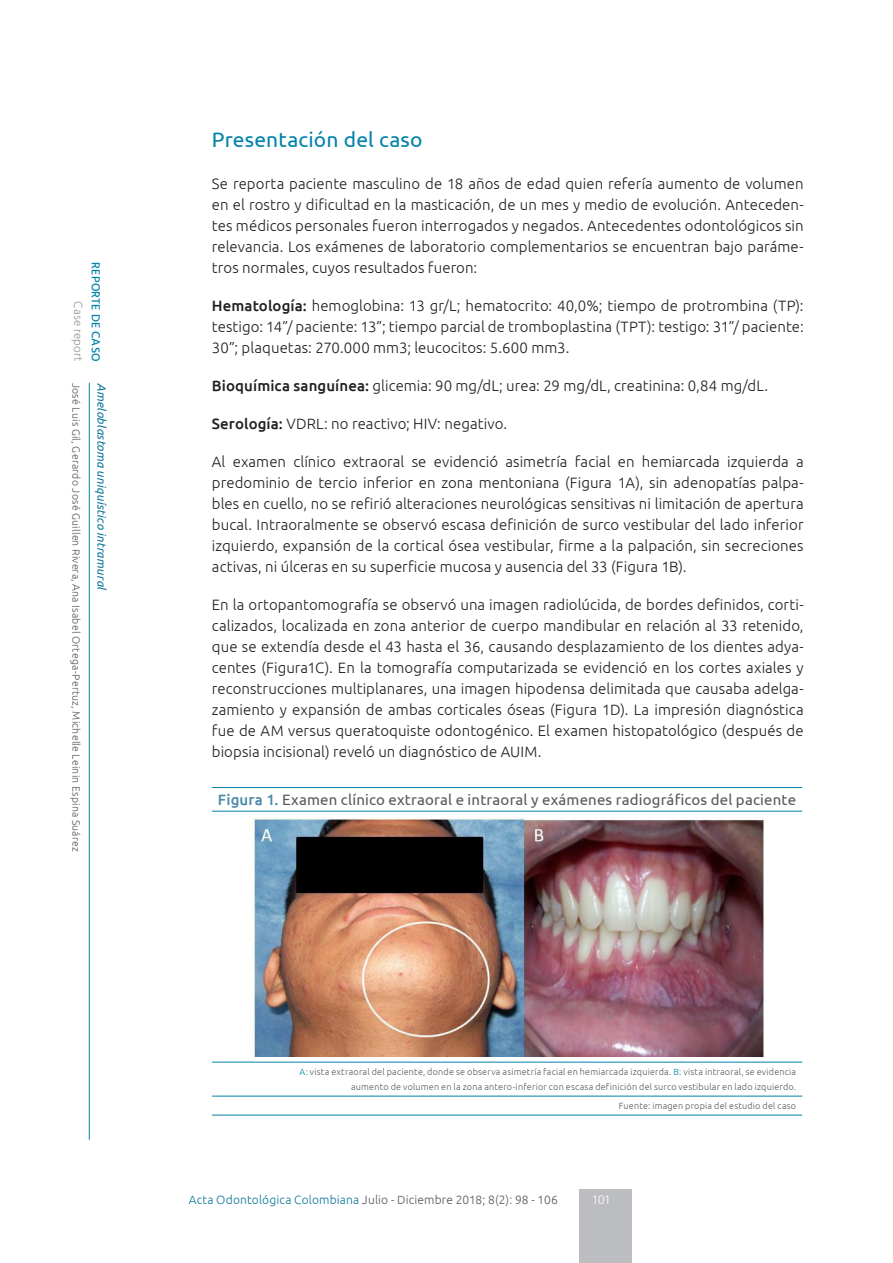
<style>
.page{position:relative;width:893px;height:1263px;background:#fff}
.page>*{position:absolute;margin:0;border:0;box-sizing:border-box;transform-origin:0 0}
.subtít-1{font:21px "Ubuntu";letter-spacing:.01em;color:#0083a9}
.txt-base{font:300 15px/21px "Ubuntu";letter-spacing:.005em;color:#231f20;text-align:justify}
.tab-título{font:15px "Ubuntu";letter-spacing:.01em;color:#57585a}
.t1{font:300 13.5px "Rotis Semi Sans Std";color:#fff}
.t2{font:300 12px "Ubuntu";letter-spacing:.015em;color:#57585a}
.t3{font:italic 12px "Ubuntu";letter-spacing:.005em;color:#0d7799}
.t4{font:500 12px "Hind";letter-spacing:.015em;color:#0083a9}
.t5{font:300 12px "Hind";letter-spacing:.015em;color:#939598}
.t6{font:300 10.5px "Ubuntu";letter-spacing:.02em;color:#57585a}
.tab-piedetabla{font:300 9px/15px "Ubuntu";letter-spacing:.025em;color:#57585a;text-align:right}
.s1{font-weight:500}
.s2{font-weight:500;color:#4d89a8}
.s3{color:#0083a9}
.s4{color:#0d7799}
.s5{color:#787a7d}
</style>
<div class="page">
<hr style="left:89px;top:383px;width:1px;height:757px;background:#0083a9">
<div style="left:580px;top:1189px;width:52px;height:74px;background:#bcbdc0"></div>
<hr style="left:212px;top:787px;width:590px;height:1px;background:#0083a9">
<hr style="left:212px;top:811px;width:590px;height:1px;background:#0083a9">
<hr style="left:212px;top:1096px;width:590px;height:1px;background:#0083a9">
<hr style="left:212px;top:1115px;width:590px;height:1px;background:#0083a9">
<hr style="left:212px;top:1062px;width:590px;height:1px;background:#0083a9">
<img style="left:249px;top:817px;width:515px;height:239px">
<p class="t5" style="left:86px;top:301px;width:62px;rotate:90deg">Case report</p>
<p class="t4" style="left:104px;top:262px;width:101px;rotate:90deg">REPORTE DE CASO</p>
<p class="t6" style="left:83px;top:383px;width:470px;rotate:90deg">José Luis Gil, Gerardo José Guillen Rivera, Ana Isabel Ortega-Pertuz, Michelle Leinin Espina Suárez</p>
<p class="t3" style="left:109px;top:383px;width:209px;rotate:90deg">Ameloblastoma uniquístico intramural</p>
<p class="subtít-1" style="left:212px;top:127px;width:212px">Presentación del caso</p>
<p class="txt-base" style="left:212px;top:173px;width:593px">Se reporta paciente masculino de 18 años de edad quien refería aumento de volumen en el rostro y dificultad en la masticación, de un mes y medio de evolución. Anteceden&shy;tes médicos personales fueron interrogados y negados. Antecedentes odontológicos sin relevancia. Los exámenes de laboratorio complementarios se encuentran bajo paráme&shy;tros normales, cuyos resultados fueron:</p>
<p class="txt-base" style="left:212px;top:295px;width:593px"><span class="s1">Hematología:</span> hemoglobina: 13 gr/L; hematocrito: 40,0%; tiempo de protrombina (TP): testigo: 14”/ paciente: 13”; tiempo parcial de tromboplastina (TPT): testigo: 31”/ paciente:<br>30”; plaquetas: 270.000 mm3; leucocitos: 5.600 mm3.</p>
<p class="txt-base" style="left:212px;top:375px;width:558px"><span class="s1">Bioquímica sanguínea:</span> glicemia: 90 mg/dL; urea: 29 mg/dL, creatinina: 0,84 mg/dL.</p>
<p class="txt-base" style="left:212px;top:413px;width:297px"><span class="s1">Serología:</span> VDRL: no reactivo; HIV: negativo.</p>
<p class="txt-base" style="left:212px;top:451px;width:593px">Al examen clínico extraoral se evidenció asimetría facial en hemiarcada izquierda a predominio de tercio inferior en zona mentoniana (Figura 1A), sin adenopatías palpa&shy;bles en cuello, no se refirió alteraciones neurológicas sensitivas ni limitación de apertura bucal. Intraoralmente se observó escasa definición de surco vestibular del lado inferior izquierdo, expansión de la cortical ósea vestibular, firme a la palpación, sin secreciones activas, ni úlceras en su superficie mucosa y ausencia del 33 (Figura 1B).</p>
<p class="txt-base" style="left:212px;top:594px;width:593px">En la ortopantomografía se observó una imagen radiolúcida, de bordes definidos, corti&shy;calizados, localizada en zona anterior de cuerpo mandibular en relación al 33 retenido, que se extendía desde el 43 hasta el 36, causando desplazamiento de los dientes adya&shy;centes (Figura1C). En la tomografía computarizada se evidenció en los cortes axiales y reconstrucciones multiplanares, una imagen hipodensa delimitada que causaba adelga&shy;zamiento y expansión de ambas corticales óseas (Figura 1D). La impresión diagnóstica fue de AM versus queratoquiste odontogénico. El examen histopatológico (después de biopsia incisional) reveló un diagnóstico de AUIM.</p>
<p class="tab-título" style="left:218px;top:791px;width:580px"><span class="s2">Figura 1.</span> Examen clínico extraoral e intraoral y exámenes radiográficos del paciente</p>
<p class="tab-piedetabla" style="left:299px;top:1064px;width:498px"><span class="s3">A:</span> vista extraoral del paciente, donde se observa asimetría facial en hemiarcada izquierda. <span class="s3">B:</span> vista intraoral, se evidencia aumento de volumen en la zona antero-inferior con escasa definición del surco vestibular en lado izquierdo.</p>
<p class="tab-piedetabla" style="left:619px;top:1098px;width:179px">Fuente: imagen propia del estudio del caso</p>
<p class="t2" style="left:189px;top:1192px;width:370px"><span class="s4">Acta Odontológica Colombiana</span> Julio - Diciembre 2018; 8(2)<span class="s5">:</span> 98 - 106</p>
<p class="t1" style="left:592px;top:1192px;width:20px">101</p>
</div>
